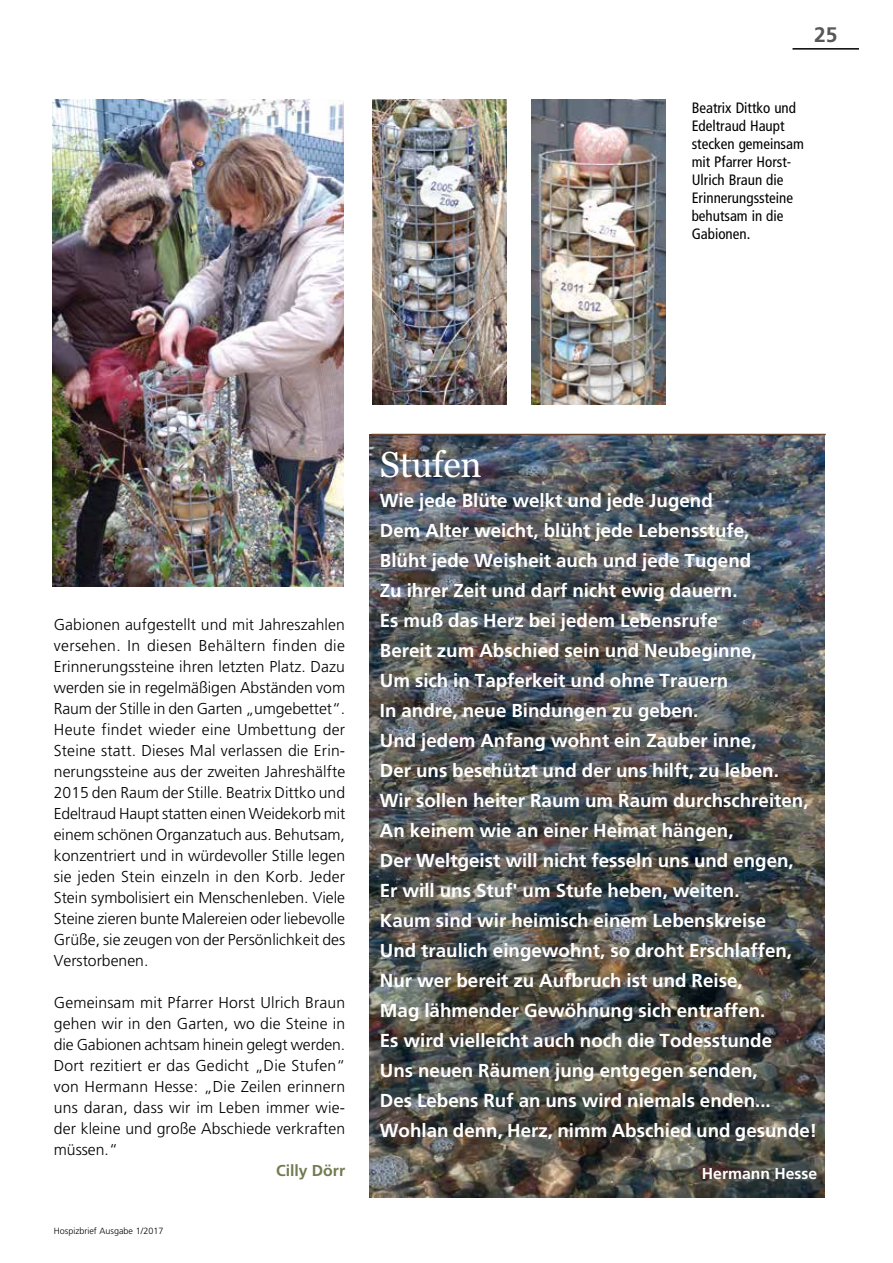
<style>
.page{position:relative;width:893px;height:1263px;background:#fff}
.page>*{position:absolute;margin:0;border:0;box-sizing:border-box;transform-origin:0 0}
.t1{font:36px "Georgia Pro";letter-spacing:-.01em;color:#fff}
.t2{font:700 21px "Frutiger LT";color:#575756}
.t3{font:700 18.75px/30px "Frutiger LT";color:#fff}
.t4{font:300 15.75px/21px "Frutiger LT";color:#000;text-align:justify}
.t5{font:700 15.75px "Frutiger LT";color:#fff}
.t6{font:700 15.75px "Frutiger LT";color:#707b51}
.t7{font:condensed 15px/18px "Frutiger";color:#000}
.t8{font:300 9px "Frutiger LT";color:#000}
</style>
<div class="page">
<img style="left:370px;top:434px;width:455px;height:763px">
<hr style="left:792px;top:48px;width:67px;height:2px;background:#000">
<img style="left:52px;top:100px;width:292px;height:487px">
<img style="left:372px;top:100px;width:134px;height:305px">
<img style="left:531px;top:100px;width:134px;height:305px">
<hr style="left:372px;top:434px;width:454px;height:1px;background:#6c4831">
<h2 class="t2" style="left:814px;top:23px;width:25px">25</h2>
<p class="t7" style="left:692px;top:99px;width:114px">Beatrix Dittko und<br>Edeltraud Haupt stecken gemeinsam mit Pfarrer Horst-<br>Ulrich Braun die<br>Erinnerungssteine behutsam in die<br>Gabionen.</p>
<p class="t4" style="left:54px;top:614px;width:293px">Gabionen aufgestellt und mit Jahreszahlen versehen. In diesen Behältern finden die Erinnerungssteine ihren letzten Platz. Dazu werden sie in regelmäßigen Abständen vom Raum der Stille in den Garten „umgebettet“.<br>Heute findet wieder eine Umbettung der Steine statt. Dieses Mal verlassen die Erin&shy;nerungssteine aus der zweiten Jahreshälfte 2015 den Raum der Stille. Beatrix Dittko und Edeltraud Haupt statten einen Weidekorb mit einem schönen Organzatuch aus. Behutsam, konzentriert und in würdevoller Stille legen sie jeden Stein einzeln in den Korb. Jeder Stein symbolisiert ein Menschenleben. Viele Steine zieren bunte Malereien oder liebevolle Grüße, sie zeugen von der Persönlichkeit des Verstorbenen.</p>
<p class="t4" style="left:54px;top:992px;width:293px">Gemeinsam mit Pfarrer Horst Ulrich Braun gehen wir in den Garten, wo die Steine in die Gabionen achtsam hinein gelegt werden.<br>Dort rezitiert er das Gedicht „Die Stufen“ von Hermann Hesse: „Die Zeilen erinnern uns daran, dass wir im Leben immer wie&shy;der kleine und große Abschiede verkraften müssen.“</p>
<p class="t6" style="left:276px;top:1161px;width:70px">Cilly Dörr</p>
<p class="t8" style="left:54px;top:1225px;width:111px">Hospizbrief Ausgabe 1/2017</p>
<h1 class="t1" style="left:380px;top:444px;width:103px">Stufen</h1>
<p class="t3" style="left:380px;top:485px;width:439px">Wie jede Blüte welkt und jede Jugend<br>Dem Alter weicht, blüht jede Lebensstufe,<br>Blüht jede Weisheit auch und jede Tugend<br>Zu ihrer Zeit und darf nicht ewig dauern.<br>Es muß das Herz bei jedem Lebensrufe<br>Bereit zum Abschied sein und Neubeginne,<br>Um sich in Tapferkeit und ohne Trauern<br>In andre, neue Bindungen zu geben.<br>Und jedem Anfang wohnt ein Zauber inne,<br>Der uns beschützt und der uns hilft, zu leben.<br>Wir sollen heiter Raum um Raum durchschreiten, An keinem wie an einer Heimat hängen,<br>Der Weltgeist will nicht fesseln uns und engen,<br>Er will uns Stuf' um Stufe heben, weiten.<br>Kaum sind wir heimisch einem Lebenskreise<br>Und traulich eingewohnt, so droht Erschlaffen, Nur wer bereit zu Aufbruch ist und Reise,<br>Mag lähmender Gewöhnung sich entraffen.<br>Es wird vielleicht auch noch die Todesstunde<br>Uns neuen Räumen jung entgegen senden,<br>Des Lebens Ruf an uns wird niemals enden...<br>Wohlan denn, Herz, nimm Abschied und gesunde!</p>
<p class="t5" style="left:702px;top:1164px;width:117px">Hermann Hesse</p>
</div>
